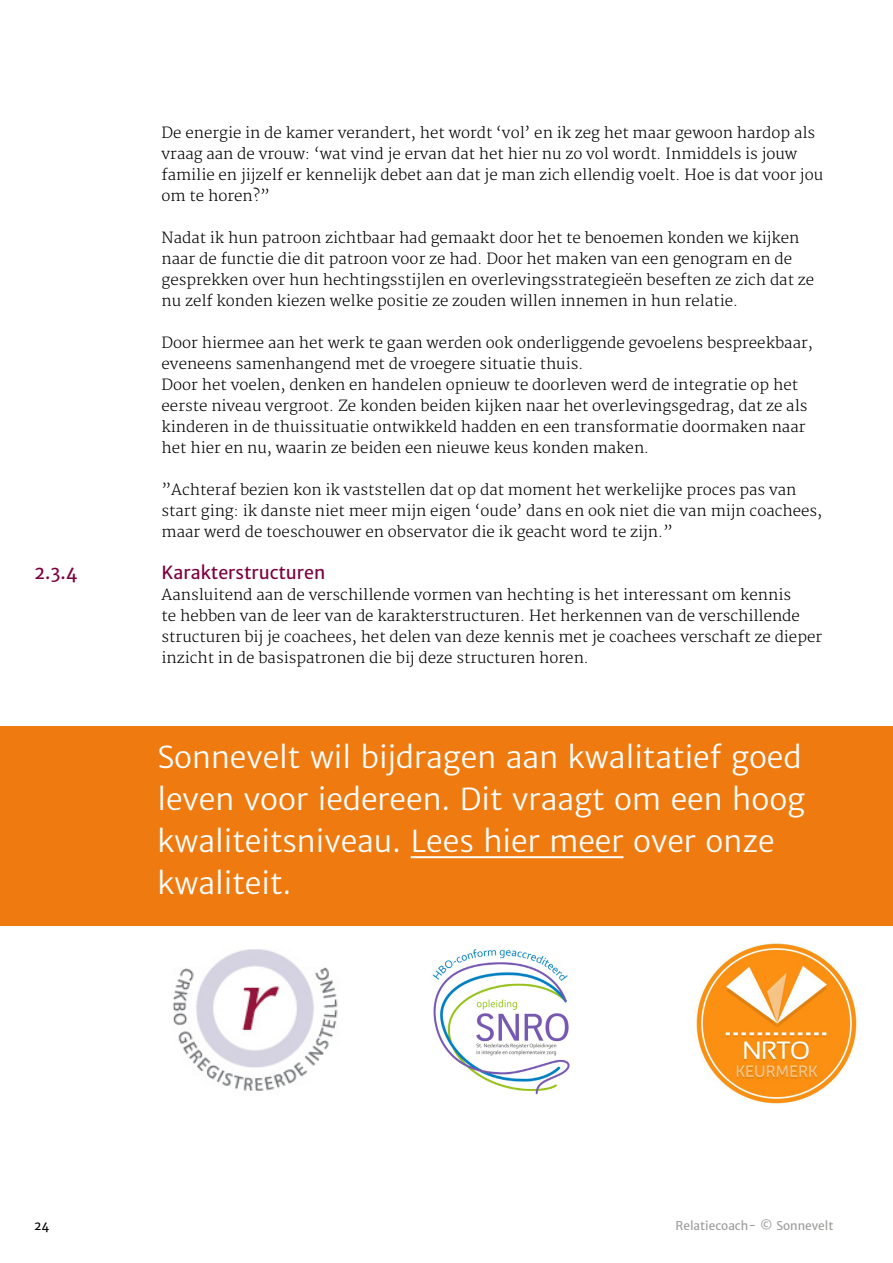
<style>
.page{position:relative;width:893px;height:1263px;background:#fff}
.page>*{position:absolute;margin:0;border:0;box-sizing:border-box;transform-origin:0 0}
.t1{font:30px/42px "Merriweather Sans";color:#fff}
.t2{font:18px "Merriweather Sans";color:#7c003e}
.t3{font:300 15px/21px "Merriweather";color:#000}
.t4{font:12px "Merriweather Sans";color:#9d9d9c}
.t5{font:12px "Merriweather Sans";color:#000}
</style>
<div class="page">
<div style="left:0;top:726px;width:893px;height:200px;background:#ef7b10"></div>
<hr style="left:411px;top:856px;width:212px;height:2px;background:#fff">
<img style="left:172px;top:949px;width:166px;height:142px">
<img style="left:432px;top:949px;width:138px;height:146px">
<img style="left:696px;top:943px;width:161px;height:161px">
<p class="t3" style="left:162px;top:123px;width:663px">De energie in de kamer verandert, het wordt ‘vol’ en ik zeg het maar gewoon hardop als vraag aan de vrouw: ‘wat vind je ervan dat het hier nu zo vol wordt. Inmiddels is jouw familie en jijzelf er kennelijk debet aan dat je man zich ellendig voelt. Hoe is dat voor jou om te horen?”</p>
<p class="t3" style="left:162px;top:228px;width:654px">Nadat ik hun patroon zichtbaar had gemaakt door het te benoemen konden we kijken naar de functie die dit patroon voor ze had. Door het maken van een genogram en de gesprekken over hun hechtingsstijlen en overlevingsstrategieën beseften ze zich dat ze nu zelf konden kiezen welke positie ze zouden willen innemen in hun relatie.</p>
<p class="t3" style="left:162px;top:333px;width:653px">Door hiermee aan het werk te gaan werden ook onderliggende gevoelens bespreekbaar, eveneens samenhangend met de vroegere situatie thuis.<br>Door het voelen, denken en handelen opnieuw te doorleven werd de integratie op het eerste niveau vergroot. Ze konden beiden kijken naar het overlevingsgedrag, dat ze als kinderen in de thuissituatie ontwikkeld hadden en een transformatie doormaken naar het hier en nu, waarin ze beiden een nieuwe keus konden maken.</p>
<p class="t3" style="left:162px;top:480px;width:662px">”Achteraf bezien kon ik vaststellen dat op dat moment het werkelijke proces pas van start ging: ik danste niet meer mijn eigen ‘oude’ dans en ook niet die van mijn coachees, maar werd de toeschouwer en observator die ik geacht word te zijn.”</p>
<p class="t2" style="left:34px;top:561px;width:45px">2.3.4</p>
<p class="t2" style="left:162px;top:561px;width:165px">Karakterstructuren</p>
<p class="t3" style="left:162px;top:585px;width:662px">Aansluitend aan de verschillende vormen van hechting is het interessant om kennis<br>te hebben van de leer van de karakterstructuren. Het herkennen van de verschillende structuren bij je coachees, het delen van deze kennis met je coachees verschaft ze dieper inzicht in de basispatronen die bij deze structuren horen.</p>
<h1 class="t1" style="left:157px;top:737px;width:649px">Sonnevelt wil bijdragen aan kwalitatief goed leven voor iedereen. Dit vraagt om een hoog kwaliteitsniveau. Lees hier meer over onze kwaliteit.</h1>
<p class="t5" style="left:34px;top:1218px;width:17px">24</p>
<p class="t4" style="left:675px;top:1218px;width:159px">Relatiecoach- © Sonnevelt</p>
</div>
